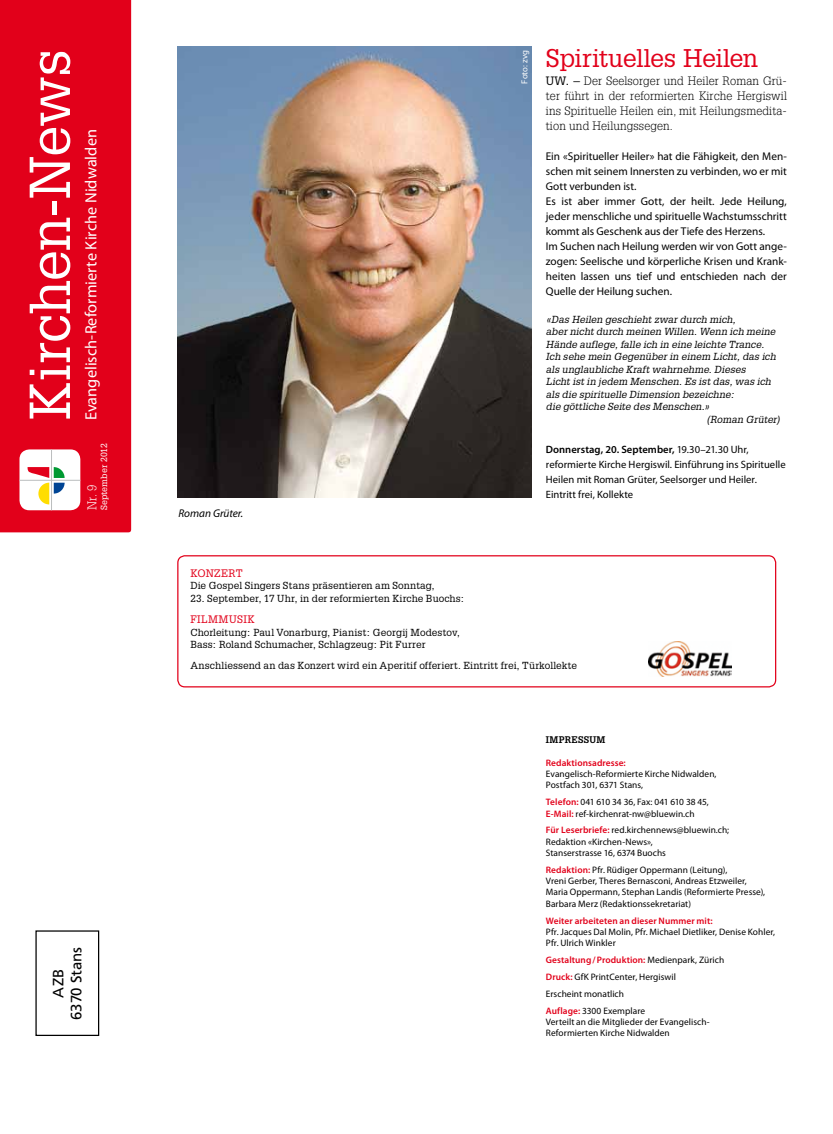
<style>
.page{position:relative;width:833px;height:1134px;background:#fff}
.page>*{position:absolute;margin:0;border:0;box-sizing:border-box;transform-origin:0 0}
.t1{font:56.25px "Glypha LT Std";color:#fff}
.t2{font:25px "Glypha LT Std";letter-spacing:-.02em;color:#e2001a}
.t3{font:16.25px "Myriad Pro";letter-spacing:.005em;color:#fff}
.t4{font:15px/18px "Frutiger LT";letter-spacing:-.01em;color:#000;text-align:center}
.t5{font:300 12.5px "Glypha LT Std";color:#fff}
.t6{font:300 11.88px/15px "Glypha LT Std";letter-spacing:.01em;color:#000;text-align:justify}
.t7{font:11.25px/15px "Myriad Pro";color:#000}
.t8{font:italic 11.25px "Myriad Pro";color:#000}
.t9{font:10.62px/15px "Myriad Pro";letter-spacing:.005em;color:#000}
.t10{font:10.62px "Glypha LT Std";letter-spacing:.035em;color:#e2001a}
.t11{font:italic 10px "Glypha LT Std";letter-spacing:.005em;color:#000}
.t12{font:10px/12.5px "Glypha LT Std";letter-spacing:.015em;color:#000}
.t13{font:9.38px/11.2px "Myriad Pro";letter-spacing:.005em;color:#000}
.t14{font:600 9.38px "Myriad Pro";letter-spacing:.005em;color:#e2001a}
.t15{font:700 9.38px "Glypha LT Std";color:#000}
.t16{font:8.75px "Glypha LT Std";letter-spacing:.01em;color:#fff}
.t17{font:8.75px "Myriad Pro";color:#fff}
.s1{font-weight:400}
.s2{font-weight:600}
.s3{font-weight:600;color:#e2001a}
</style>
<div class="page">
<img style="left:177px;top:46px;width:354px;height:451px">
<div style="left:35px;top:930px;width:64px;height:106px;border:1px solid #000"></div>
<div style="left:0;top:0;width:131px;height:532px;background:#e2001a"></div>
<div style="left:19px;top:449px;width:61px;height:61px;background:#fff;border-radius:10px"></div>
<svg style="left:28px;top:467px;width:37px;height:37px"></svg>
<hr style="left:19px;top:480px;width:61px;height:1px;background:#bbbdbe">
<hr style="left:51px;top:449px;width:1px;height:61px;background:#bbbdbe">
<div style="left:177px;top:555px;width:599px;height:132px;border:1px solid #e2001a;border-radius:7px"></div>
<img style="left:649px;top:641px;width:82px;height:36px">
<h1 class="t1" style="left:16px;top:420px;width:373px;rotate:-90deg">Kirchen-News</h1>
<h3 class="t3" style="left:81px;top:420px;width:292px;rotate:-90deg">Evangelisch-Reformierte Kirche Nidwalden</h3>
<p class="t16" style="left:99px;top:510px;width:69px;rotate:-90deg">September 2012</p>
<h3 class="t5" style="left:85px;top:510px;width:27px;rotate:-90deg">Nr. 9</h3>
<h3 class="t4" style="left:49px;top:1020px;width:75px;rotate:-90deg">AZB<br>6370 Stans</h3>
<p class="t8" style="left:178px;top:507px;width:66px">Roman Grüter.</p>
<p class="t17" style="left:519px;top:84px;width:35px;rotate:-90deg">Foto: zvg</p>
<h2 class="t2" style="left:546px;top:43px;width:214px">Spirituelles Heilen</h2>
<p class="t6" style="left:546px;top:74px;width:242px"><span class="s1">UW. –</span> Der Seelsorger und Heiler Roman Grü&shy;ter führt in der reformierten Kirche Hergiswil ins Spirituelle Heilen ein, mit Heilungsmedita&shy;tion und Heilungssegen.</p>
<p class="t7" style="left:546px;top:149px;width:242px">Ein «Spiritueller Heiler» hat die Fähigkeit, den Men&shy;schen mit seinem Innersten zu verbinden, wo er mit Gott verbunden ist.<br>Es ist aber immer Gott, der heilt. Jede Heilung, jeder menschliche und spirituelle Wachstumsschritt kommt als Geschenk aus der Tiefe des Herzens.<br>Im Suchen nach Heilung werden wir von Gott ange&shy;zogen: Seelische und körperliche Krisen und Krank&shy;heiten lassen uns tief und entschieden nach der Quelle der Heilung suchen.</p>
<p class="t11" style="left:546px;top:313px;width:191px">«Das Heilen geschieht zwar durch mich,</p>
<p class="t11" style="left:546px;top:326px;width:231px">aber nicht durch meinen Willen. Wenn ich meine</p>
<p class="t11" style="left:546px;top:338px;width:220px">Hände auflege, falle ich in eine leichte Trance.</p>
<p class="t11" style="left:546px;top:351px;width:231px">Ich sehe mein Gegenüber in einem Licht, das ich</p>
<p class="t11" style="left:546px;top:363px;width:201px">als unglaubliche Kraft wahrnehme. Dieses</p>
<p class="t11" style="left:546px;top:376px;width:227px">Licht ist in jedem Menschen. Es ist das, was ich</p>
<p class="t11" style="left:546px;top:388px;width:190px">als die spirituelle Dimension bezeichne:</p>
<p class="t11" style="left:546px;top:401px;width:165px">die göttliche Seite des Menschen.»</p>
<p class="t11" style="left:707px;top:413px;width:74px">(Roman Grüter)</p>
<p class="t9" style="left:546px;top:442px;width:241px"><span class="s2">Donnerstag, 20. September,</span> 19.30–21.30 Uhr, reformierte Kirche Hergiswil. Einführung ins Spirituelle Heilen mit Roman Grüter, Seelsorger und Heiler.<br>Eintritt frei, Kollekte</p>
<p class="t10" style="left:190px;top:567px;width:54px">Konzert</p>
<p class="t12" style="left:190px;top:579px;width:246px">Die Gospel Singers Stans präsentieren am Sonntag,</p>
<p class="t12" style="left:190px;top:592px;width:276px">23. September, 17 Uhr, in der reformierten Kirche Buochs:</p>
<p class="t10" style="left:190px;top:613px;width:28px">Filmmus</p>
<p class="t10" style="left:243px;top:613px;width:11px">ik</p>
<p class="t12" style="left:190px;top:626px;width:271px">Chorleitung: Paul Vonarburg, Pianist: Georgij Modestov,<br>Bass: Roland Schumacher, Schlagzeug: Pit Furrer</p>
<p class="t12" style="left:190px;top:659px;width:388px">Anschliessend an das Konzert wird ein Aperitif offeriert. Eintritt frei, Türkollekte</p>
<p class="t15" style="left:546px;top:734px;width:26px">IMPRESS</p>
<p class="t15" style="left:589px;top:734px;width:17px">UM</p>
<p class="t14" style="left:546px;top:757px;width:81px">Redaktionsadresse:</p>
<p class="t13" style="left:546px;top:768px;width:172px">Evangelisch-Reformierte Kirche Nidwalden,<br>Postfach 301, 6371 Stans,</p>
<p class="t13" style="left:546px;top:796px;width:164px"><span class="s3">Telefon:</span> 041 610 34 36, Fax: 041 610 38 45,<br><span class="s3">E-Mail:</span> ref-kirchenrat-nw@bluewin.ch</p>
<p class="t13" style="left:546px;top:824px;width:185px"><span class="s3">Für Leserbriefe:</span> red.kirchennews@bluewin.ch;<br>Redaktion «Kirchen-News»,<br>Stanserstrasse 16, 6374 Buochs</p>
<p class="t13" style="left:546px;top:864px;width:221px"><span class="s3">Redaktion:</span> Pfr. Rüdiger Oppermann (Leitung),<br>Vreni Gerber, Theres Bernasconi, Andreas Etzweiler, Maria Oppermann, Stephan Landis (Reformierte Presse), Barbara Merz (Redaktionssekretariat)</p>
<p class="t14" style="left:546px;top:914px;width:168px">Weiter arbeiteten an dieser Nummer mit:</p>
<p class="t13" style="left:546px;top:926px;width:231px">Pfr. Jacques Dal Molin, Pfr. Michael Dietliker, Denise Kohler,<br>Pfr. Ulrich Winkler</p>
<p class="t13" style="left:546px;top:951px;width:180px;line-height:16.9px"><span class="s3">Gestaltung/Produktion:</span> Medienpark, Zürich<br><span class="s3">Druck:</span> GfK PrintCenter, Hergiswil<br>Erscheint monatlich<br><span class="s3">Auflage:</span> 3300 Exemplare</p>
<p class="t13" style="left:546px;top:1016px;width:165px">Verteilt an die Mitglieder der Evangelisch-<br>Reformierten Kirche Nidwalden</p>
</div>
